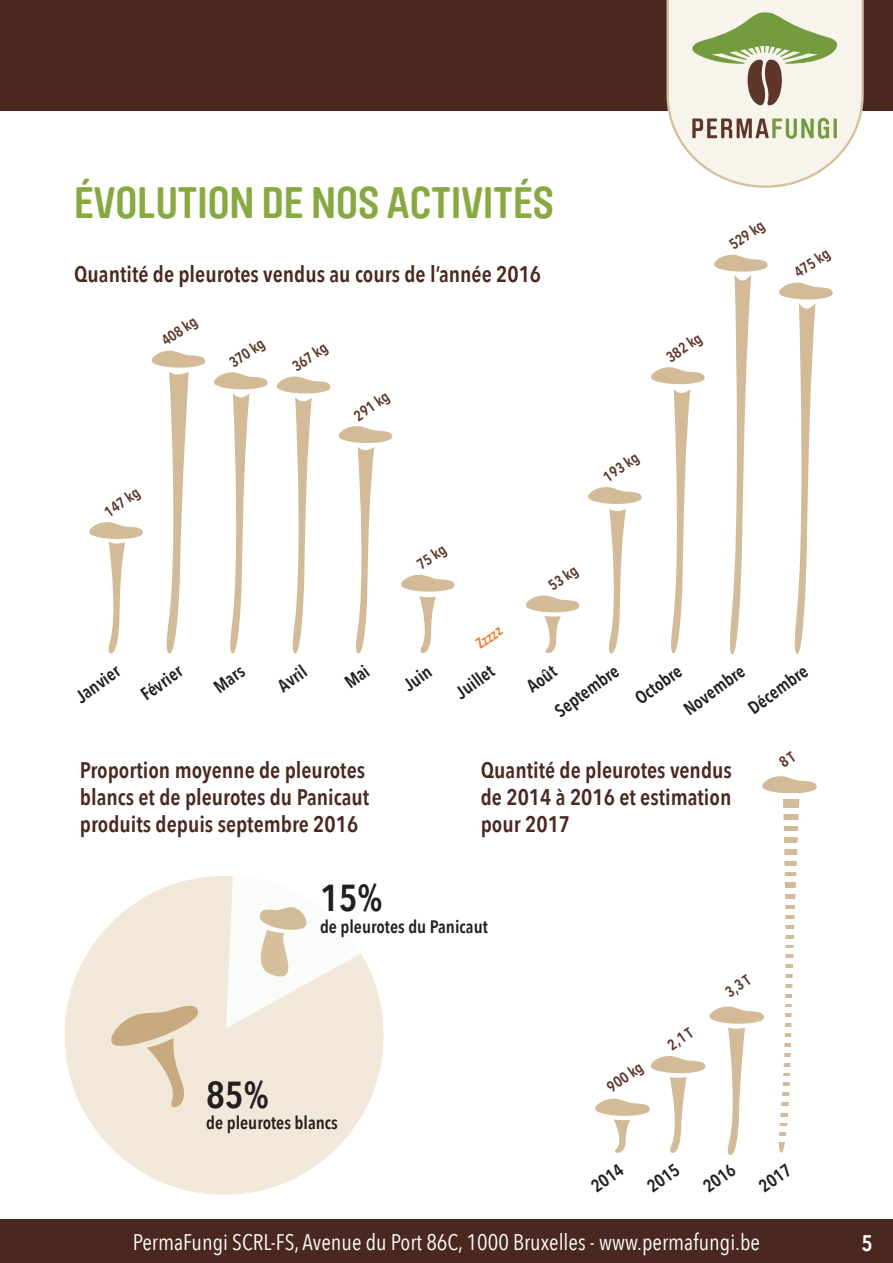
<style>
.page{position:relative;width:893px;height:1263px;background:#fff}
.page>*{position:absolute;margin:0;border:0;box-sizing:border-box;transform-origin:0 0}
.t1{font:700 43.5px "Brauer Neue";color:#87aa40}
.t2{font:600 37.5px "Avenir Next Condensed";color:#231f20}
.t3{font:600 22.5px/27px "Avenir Next Condensed";color:#4a281f;text-align:justify}
.t4{font:22.5px "Avenir Next Condensed";color:#fff}
.t5{font:600 22.5px "Avenir Next Condensed";color:#fff}
.t6{font:600 18px "Avenir Next Condensed";color:#231f20}
.t7{font:600 17.7px "Avenir Next Condensed";color:#231f20}
.t8{font:600 15.15px "Avenir Next Condensed";color:#5e3529}
.t9{font:600 14.85px "Avenir Next Condensed";color:#5e3529}
.t10{font:600 14.85px "Avenir Next Condensed";color:#f4792a}
</style>
<div class="page">
<div style="left:0;top:0;width:893px;height:110px;background:#4a281f"></div>
<svg style="left:665px;top:0;width:200px;height:188px;background:#ddddca"></svg>
<div style="left:0;top:1219px;width:893px;height:44px;background:#4a281f"></div>
<svg style="left:595px;top:776px;width:222px;height:379px"></svg>
<div style="left:773px;top:1136px;width:21px;height:6px;background:#fff"></div>
<div style="left:773px;top:1127px;width:21px;height:5px;background:#fff"></div>
<div style="left:773px;top:1117px;width:21px;height:5px;background:#fff"></div>
<div style="left:773px;top:1106px;width:21px;height:6px;background:#fff"></div>
<div style="left:773px;top:1096px;width:21px;height:6px;background:#fff"></div>
<div style="left:773px;top:1086px;width:21px;height:6px;background:#fff"></div>
<div style="left:773px;top:1076px;width:21px;height:6px;background:#fff"></div>
<div style="left:773px;top:1067px;width:21px;height:5px;background:#fff"></div>
<div style="left:773px;top:1057px;width:21px;height:5px;background:#fff"></div>
<div style="left:773px;top:1047px;width:21px;height:6px;background:#fff"></div>
<div style="left:773px;top:1037px;width:21px;height:6px;background:#fff"></div>
<div style="left:773px;top:1027px;width:21px;height:6px;background:#fff"></div>
<div style="left:773px;top:1017px;width:21px;height:6px;background:#fff"></div>
<div style="left:773px;top:1008px;width:21px;height:5px;background:#fff"></div>
<div style="left:773px;top:998px;width:21px;height:5px;background:#fff"></div>
<div style="left:773px;top:988px;width:21px;height:5px;background:#fff"></div>
<div style="left:779px;top:978px;width:22px;height:6px;background:#fff"></div>
<div style="left:779px;top:968px;width:21px;height:6px;background:#fff"></div>
<div style="left:779px;top:958px;width:21px;height:6px;background:#fff"></div>
<div style="left:779px;top:949px;width:21px;height:5px;background:#fff"></div>
<div style="left:779px;top:939px;width:21px;height:5px;background:#fff"></div>
<div style="left:779px;top:929px;width:21px;height:5px;background:#fff"></div>
<div style="left:779px;top:919px;width:21px;height:6px;background:#fff"></div>
<div style="left:779px;top:909px;width:21px;height:6px;background:#fff"></div>
<div style="left:779px;top:899px;width:21px;height:6px;background:#fff"></div>
<div style="left:779px;top:888px;width:21px;height:5px;background:#fff"></div>
<div style="left:779px;top:876px;width:21px;height:6px;background:#fff"></div>
<div style="left:779px;top:866px;width:21px;height:6px;background:#fff"></div>
<div style="left:779px;top:855px;width:21px;height:5px;background:#fff"></div>
<div style="left:779px;top:843px;width:21px;height:6px;background:#fff"></div>
<div style="left:779px;top:831px;width:21px;height:6px;background:#fff"></div>
<div style="left:779px;top:820px;width:21px;height:5px;background:#fff"></div>
<div style="left:780px;top:808px;width:21px;height:5px;background:#fff"></div>
<div style="left:780px;top:793px;width:21px;height:5px;background:#fff"></div>
<svg style="left:89px;top:522px;width:54px;height:131px"></svg>
<svg style="left:214px;top:372px;width:54px;height:281px"></svg>
<svg style="left:277px;top:376px;width:54px;height:277px"></svg>
<svg style="left:338px;top:426px;width:55px;height:227px"></svg>
<svg style="left:401px;top:575px;width:54px;height:78px"></svg>
<svg style="left:525px;top:595px;width:55px;height:58px"></svg>
<svg style="left:588px;top:487px;width:54px;height:166px"></svg>
<svg style="left:651px;top:367px;width:54px;height:286px"></svg>
<svg style="left:714px;top:255px;width:54px;height:399px"></svg>
<svg style="left:779px;top:282px;width:54px;height:372px"></svg>
<div style="left:65px;top:876px;width:319px;height:319px;background:#f2e8da;border-radius:50%"></div>
<svg style="left:111px;top:1005px;width:88px;height:103px"></svg>
<svg style="left:226px;top:876px;width:135px;height:152px"></svg>
<svg style="left:151px;top:351px;width:55px;height:302px"></svg>
<h1 class="t1" style="left:74px;top:178px;width:482px">ÉVOLUTION DE NOS ACTIVITÉS</h1>
<p class="t3" style="left:74px;top:260px;width:469px">Quantité de pleurotes vendus au cours de l’année 2016</p>
<p class="t9" style="left:156px;top:332px;width:41px;rotate:-35deg">408 kg</p>
<p class="t9" style="left:99px;top:503px;width:41px;rotate:-35deg">147 kg</p>
<p class="t9" style="left:223px;top:353px;width:41px;rotate:-35deg">370 kg</p>
<p class="t9" style="left:286px;top:357px;width:41px;rotate:-35deg">367 kg</p>
<p class="t9" style="left:348px;top:407px;width:41px;rotate:-35deg">291 kg</p>
<p class="t9" style="left:411px;top:556px;width:33px;rotate:-35deg">75 kg</p>
<p class="t10" style="left:470px;top:635px;width:30px;rotate:-35deg">Zzzzz</p>
<p class="t9" style="left:543px;top:576px;width:33px;rotate:-35deg">53 kg</p>
<p class="t9" style="left:597px;top:468px;width:41px;rotate:-35deg">193 kg</p>
<p class="t9" style="left:660px;top:348px;width:41px;rotate:-35deg">382 kg</p>
<p class="t9" style="left:723px;top:236px;width:41px;rotate:-35deg">529 kg</p>
<p class="t9" style="left:788px;top:263px;width:41px;rotate:-35deg">475 kg</p>
<p class="t6" style="left:69px;top:686px;width:52px;rotate:-36deg">Janvier</p>
<p class="t6" style="left:134px;top:684px;width:48px;rotate:-36deg">Février</p>
<p class="t6" style="left:207px;top:676px;width:35px;rotate:-36deg">Mars</p>
<p class="t6" style="left:271px;top:675px;width:33px;rotate:-36deg">Avril</p>
<p class="t6" style="left:396px;top:674px;width:32px;rotate:-36deg">Juin</p>
<p class="t6" style="left:448px;top:682px;width:45px;rotate:-36deg">Juillet</p>
<p class="t6" style="left:520px;top:675px;width:33px;rotate:-36deg">Août</p>
<p class="t6" style="left:548px;top:700px;width:76px;rotate:-36deg">Septembre</p>
<p class="t6" style="left:628px;top:688px;width:54px;rotate:-36deg">Octobre</p>
<p class="t6" style="left:676px;top:698px;width:72px;rotate:-36deg">Novembre</p>
<p class="t6" style="left:741px;top:697px;width:70px;rotate:-36deg">Décembre</p>
<p class="t3" style="left:80px;top:756px;width:291px;text-align:left">Proportion moyenne de pleurotes blancs et de pleurotes du Panicaut produits depuis septembre 2016</p>
<p class="t3" style="left:481px;top:756px;width:253px">Quantité de pleurotes vendus de 2014 à 2016 et estimation pour 2017</p>
<h2 class="t2" style="left:320px;top:866px;width:64px">15%</h2>
<p class="t6" style="left:320px;top:911px;width:169px">de pleurotes du Panicaut</p>
<h2 class="t2" style="left:206px;top:1062px;width:64px">85%</h2>
<p class="t6" style="left:206px;top:1107px;width:133px">de pleurotes blancs</p>
<p class="t8" style="left:601px;top:1077px;width:42px;rotate:-35deg">900 kg</p>
<p class="t8" style="left:662px;top:1036px;width:29px;rotate:-35deg">2,1 T</p>
<p class="t8" style="left:719px;top:983px;width:29px;rotate:-35deg">3,3 T</p>
<p class="t7" style="left:584px;top:1176px;width:37px;rotate:-36deg">2014</p>
<p class="t7" style="left:640px;top:1176px;width:37px;rotate:-36deg">2015</p>
<p class="t7" style="left:696px;top:1176px;width:37px;rotate:-36deg">2016</p>
<p class="t7" style="left:752px;top:1176px;width:37px;rotate:-36deg">2017</p>
<p class="t4" style="left:133px;top:1223px;width:629px">PermaFungi SCRL-FS, Avenue du Port 86C, 1000 Bruxelles - www.permafungi.be</p>
<p class="t5" style="left:862px;top:1224px;width:13px">5</p>
</div>
